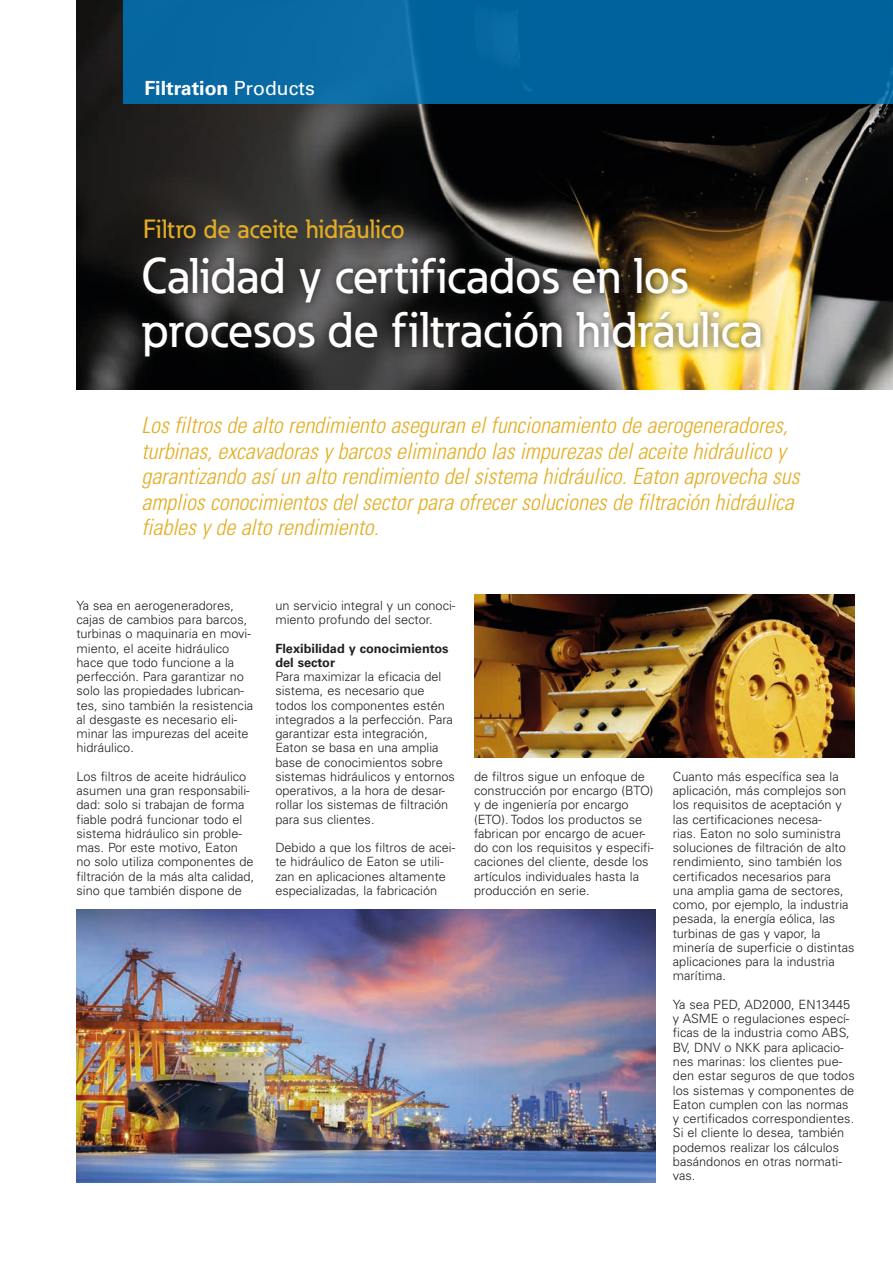
<style>
.page{position:relative;width:893px;height:1263px;background:#fff}
.page>*{position:absolute;margin:0;border:0;box-sizing:border-box;transform-origin:0 0}
.t1{font:500 49.5px/54px "Eaton";letter-spacing:-.005em;color:#fff}
.t2{font:500 26.1px "Eaton";color:#e4ae23}
.t3{font:italic 300 condensed 22.5px/25.5px "Univers LT Std";letter-spacing:-.005em;color:#e4ae23}
.t4{font:700 19.5px "Univers LT Std";color:#fff}
.t5{font:300 12.75px/14.2px "Univers LT Std";color:#231f20}
.t6{font:700 12.75px/14.2px "Univers LT Std";color:#231f20}
.s1{font-weight:400}
</style>
<div class="page">
<img style="left:76px;top:0;width:817px;height:389px">
<div style="left:123px;top:0;width:770px;height:104px;background:#00629c"></div>
<img style="left:76px;top:909px;width:580px;height:273px">
<img style="left:474px;top:595px;width:381px;height:163px">
<div style="left:135px;top:250px;width:633px;height:114px;background:#231f20;opacity:.75"></div>
<h3 class="t4" style="left:144px;top:76px;width:172px">Filtration <span class="s1">Products</span></h3>
<h2 class="t2" style="left:143px;top:213px;width:263px">Filtro de aceite hidráulico</h2>
<h1 class="t1" style="left:141px;top:248px;width:623px">Calidad y certificados en los procesos de filtración hidráulica</h1>
<p class="t3" style="left:141px;top:413px;width:659px">Los filtros de alto rendimiento aseguran el funcionamiento de aerogeneradores, turbinas, excavadoras y barcos eliminando las impurezas del aceite hidráulico y garantizando así un alto rendimiento del sistema hidráulico. Eaton aprovecha sus amplios conocimientos del sector para ofrecer soluciones de filtración hidráulica fiables y de alto rendimiento.</p>
<p class="t5" style="left:77px;top:598px;width:178px">Ya sea en aerogeneradores, cajas de cambios para barcos, turbinas o maquinaria en movi&shy;miento, el aceite hidráulico hace que todo funcione a la perfección. Para garantizar no solo las propiedades lubrican&shy;tes, sino también la resistencia al desgaste es necesario eli&shy;minar las impurezas del aceite hidráulico.</p>
<p class="t5" style="left:77px;top:769px;width:179px">Los filtros de aceite hidráulico asumen una gran responsabili&shy;dad: solo si trabajan de forma fiable podrá funcionar todo el sistema hidráulico sin proble&shy;mas. Por este motivo, Eaton no solo utiliza componentes de filtración de la más alta calidad, sino que también dispone de</p>
<p class="t5" style="left:275px;top:598px;width:182px">un servicio integral y un conoci&shy;miento profundo del sector.</p>
<p class="t6" style="left:275px;top:641px;width:175px">Flexibilidad y conocimientos del sector</p>
<p class="t5" style="left:275px;top:669px;width:181px">Para maximizar la eficacia del sistema, es necesario que todos los componentes estén integrados a la perfección. Para garantizar esta integración,<br>Eaton se basa en una amplia base de conocimientos sobre sistemas hidráulicos y entornos operativos, a la hora de desar&shy;rollar los sistemas de filtración para sus clientes.</p>
<p class="t5" style="left:275px;top:840px;width:181px">Debido a que los filtros de acei&shy;te hidráulico de Eaton se utili&shy;zan en aplicaciones altamente especializadas, la fabricación</p>
<p class="t5" style="left:474px;top:769px;width:181px">de filtros sigue un enfoque de construcción por encargo (BTO) y de ingeniería por encargo (ETO). Todos los productos se fabrican por encargo de acuer&shy;do con los requisitos y especifi&shy;caciones del cliente, desde los artículos individuales hasta la producción en serie.</p>
<p class="t5" style="left:673px;top:769px;width:183px">Cuanto más específica sea la aplicación, más complejos son los requisitos de aceptación y las certificaciones necesa-<br>rias. Eaton no solo suministra soluciones de filtración de alto rendimiento, sino también los certificados necesarios para una amplia gama de sectores, como, por ejemplo, la industria pesada, la energía eólica, las turbinas de gas y vapor, la minería de superficie o distintas aplicaciones para la industria marítima.</p>
<p class="t5" style="left:673px;top:997px;width:183px">Ya sea PED, AD2000, EN13445 y ASME o regulaciones especí‑ ficas de la industria como ABS,<br>BV, DNV o NKK para aplicacio&shy;nes marinas: los clientes pue&shy;den estar seguros de que todos los sistemas y componentes de<br>Eaton cumplen con las normas y certificados correspondientes.<br>Si el cliente lo desea, también podemos realizar los cálculos basándonos en otras normati&shy;vas.</p>
</div>
